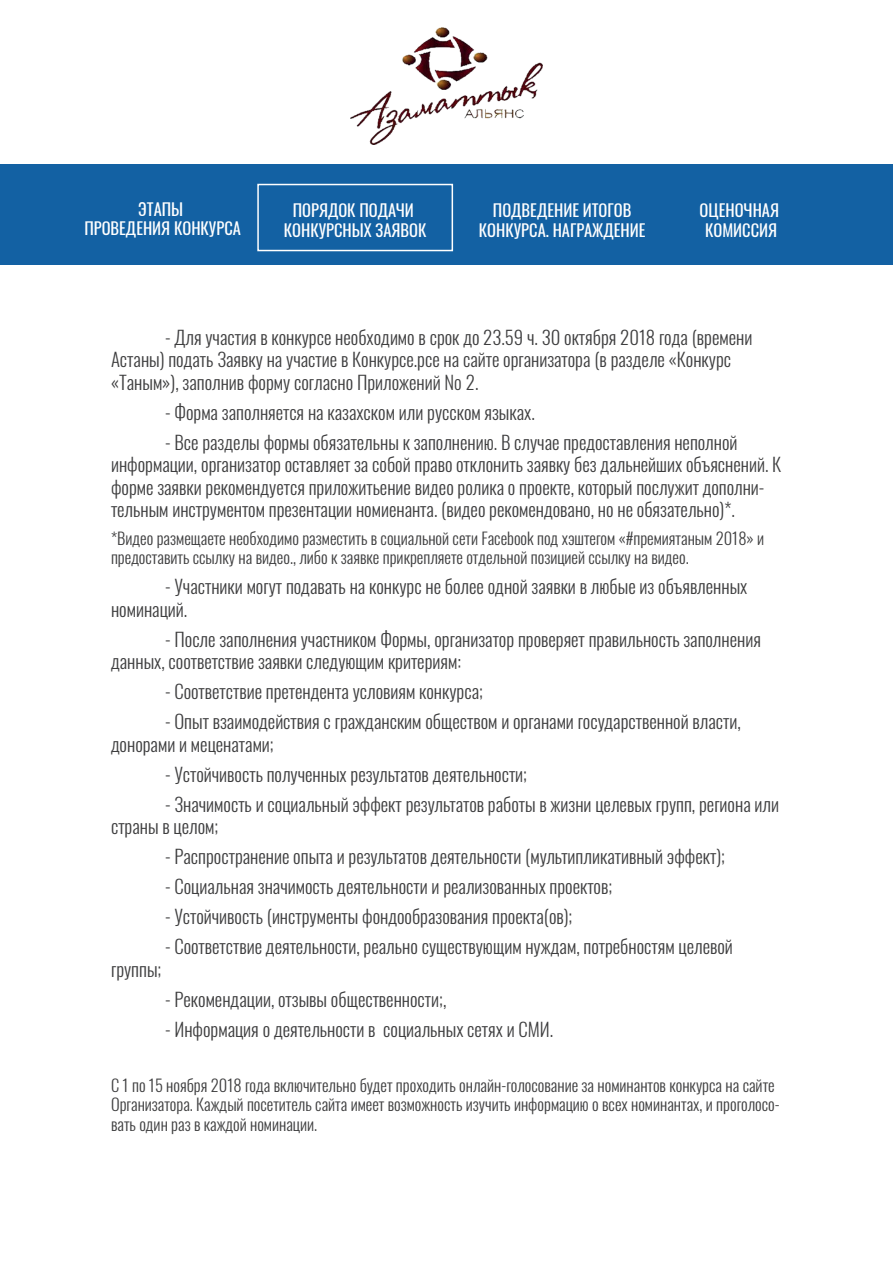
<style>
.page{position:relative;width:893px;height:1263px;background:#fff}
.page>*{position:absolute;margin:0;border:0;box-sizing:border-box;transform-origin:0 0}
.t1{font:300 18.75px/22.5px "Oswald";color:#3e3e3f}
.t2{font:300 16.5px/19.8px "Oswald";color:#3e3e3f}
.t3{font:16.5px/19.8px "Oswald";color:#fff;text-align:center}
</style>
<div class="page">
<div style="left:0;top:165px;width:893px;height:100px;background:#1361a3"></div>
<img style="left:351px;top:28px;width:191px;height:116px">
<div style="left:257px;top:184px;width:196px;height:67px;border:2px solid #fff"></div>
<p class="t3" style="left:84px;top:197px;width:158px">ЭТАПЫ<br>ПРОВЕДЕНИЯ КОНКУРСА</p>
<p class="t3" style="left:284px;top:199px;width:144px">ПОРЯДОК ПОДАЧИ<br>КОНКУРСНЫХ ЗАЯВОК</p>
<p class="t3" style="left:479px;top:199px;width:168px">ПОДВЕДЕНИЕ ИТОГОВ<br>КОНКУРСА. НАГРАЖДЕНИЕ</p>
<p class="t3" style="left:700px;top:199px;width:81px">ОЦЕНОЧНАЯ<br>КОМИССИЯ</p>
<p class="t1" style="left:111px;top:324px;width:643px;text-indent:54px">- Для участия в конкурсе необходимо в срок до 23.59 ч. 30 октября 2018 года (времени<br>Астаны) подать Заявку на участие в Конкурсе.рсе на сайте организатора (в разделе «Конкурс «Таным»), заполнив форму согласно Приложений № 2.</p>
<p class="t1" style="left:165px;top:399px;width:371px">- Форма заполняется на казахском или русском языках.</p>
<p class="t1" style="left:111px;top:429px;width:672px;text-indent:54px">- Все разделы формы обязательны к заполнению. В случае предоставления неполной информации, организатор оставляет за собой право отклонить заявку без дальнейших объяснений. К форме заявки рекомендуется приложитьение видео ролика о проекте, который послужит дополни&shy;тельным инструментом презентации номиенанта. (видео рекомендовано, но не обязательно)*.</p>
<p class="t2" style="left:111px;top:526px;width:655px">*Видео размещаете необходимо разместить в социальной сети Facebook под хэштегом «#премиятаным 2018» и предоставить ссылку на видео., либо к заявке прикрепляете отдельной позицией ссылку на видео.</p>
<p class="t1" style="left:111px;top:573px;width:638px;text-indent:54px">- Участники могут подавать на конкурс не более одной заявки в любые из объявленных номинаций.</p>
<p class="t1" style="left:111px;top:626px;width:651px;text-indent:54px">- После заполнения участником Формы, организатор проверяет правильность заполнения данных, соответствие заявки следующим критериям:</p>
<p class="t1" style="left:165px;top:678px;width:319px">- Соответствие претендента условиям конкурса;</p>
<p class="t1" style="left:111px;top:708px;width:631px;text-indent:54px">- Опыт взаимодействия с гражданским обществом и органами государственной власти, донорами и меценатами;</p>
<p class="t1" style="left:165px;top:761px;width:364px">- Устойчивость полученных результатов деятельности;</p>
<p class="t1" style="left:111px;top:791px;width:670px;text-indent:54px">- Значимость и социальный эффект результатов работы в жизни целевых групп, региона или страны в целом;</p>
<p class="t1" style="left:165px;top:843px;width:561px">- Распространение опыта и результатов деятельности (мультипликативный эффект);</p>
<p class="t1" style="left:165px;top:873px;width:449px">- Социальная значимость деятельности и реализованных проектов;</p>
<p class="t1" style="left:165px;top:903px;width:409px">- Устойчивость (инструменты фондообразования проекта(ов);</p>
<p class="t1" style="left:165px;top:933px;width:569px">- Соответствие деятельности, реально существующим нуждам, потребностям целевой</p>
<p class="t1" style="left:111px;top:956px;width:52px">группы;</p>
<p class="t1" style="left:165px;top:986px;width:283px">- Рекомендации, отзывы общественности;,</p>
<p class="t1" style="left:165px;top:1016px;width:390px">- Информация о деятельности в социальных сетях и СМИ.</p>
<p class="t2" style="left:111px;top:1073px;width:670px">С 1 по 15 ноября 2018 года включительно будет проходить онлайн-голосование за номинантов конкурса на сайте<br>Организатора. Каждый посетитель сайта имеет возможность изучить информацию о всех номинантах, и проголосо&shy;вать один раз в каждой номинации.</p>
</div>
